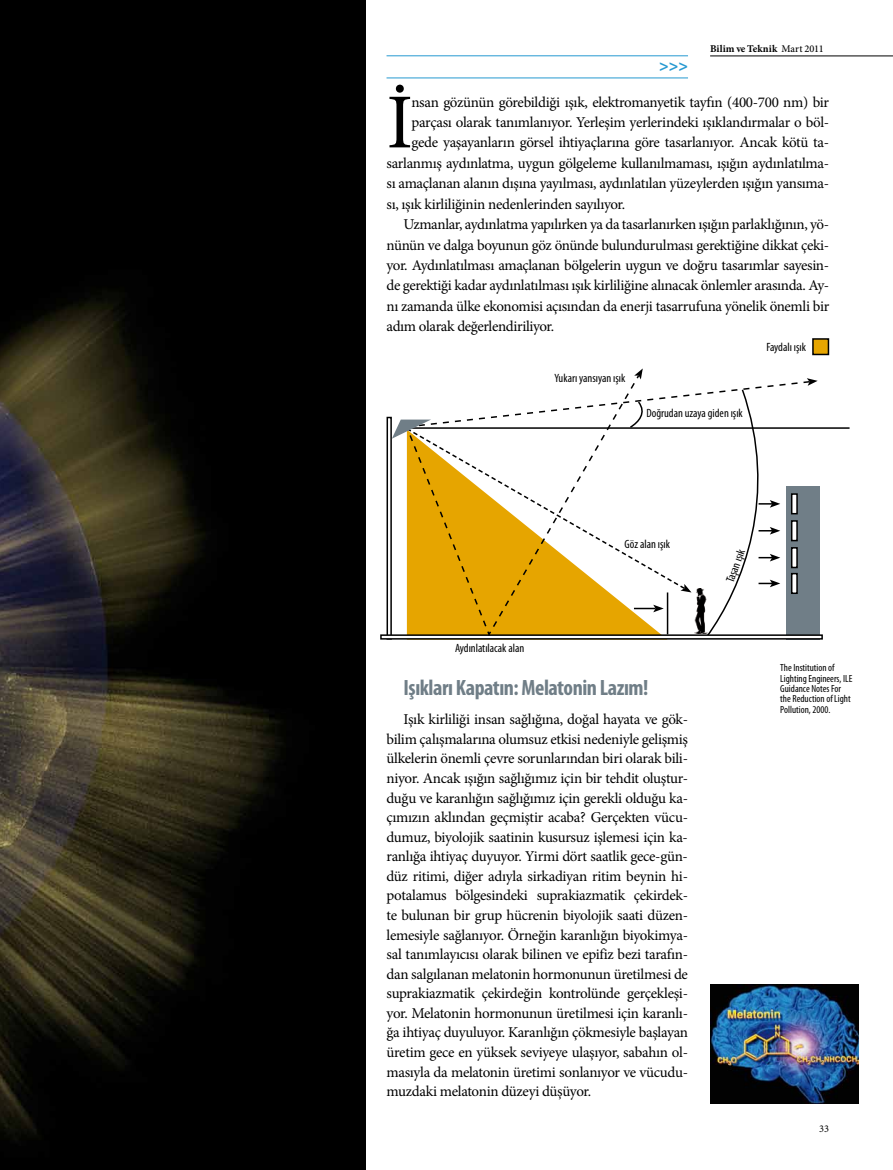
<style>
.page{position:relative;width:893px;height:1170px;background:#fff}
.page>*{position:absolute;margin:0;border:0;box-sizing:border-box;transform-origin:0 0}
.t1{font:77.85px "Minion Pro";color:#000}
.t2{font:700 condensed 22.2px "Myriad Pro";letter-spacing:-.02em;color:#707e87}
.t3{font:700 16.2px "Myriad Pro";color:#2699d1}
.t4{font:15px/19.5px "Minion Pro";letter-spacing:-.025em;color:#000;text-align:justify}
.t5{font:condensed 12px "Myriad Pro";color:#000}
.t6{font:condensed 10.35px/10.4px "Myriad Pro";color:#000}
.t7{font:700 10.35px "Minion Pro";letter-spacing:.005em;color:#000}
.t8{font:10.35px "Minion Pro";color:#000}
.s1{font-weight:500}
</style>
<div class="page">
<img style="left:0;top:0;width:365px;height:1169px">
<img style="left:710px;top:984px;width:149px;height:119px">
<div style="left:387px;top:417px;width:5px;height:222px;border:2px solid #000"></div>
<hr style="left:407px;top:427px;width:442px;height:2px;background:#000">
<div style="left:786px;top:486px;width:34px;height:153px;background:#707e87"></div>
<div style="left:380px;top:634px;width:443px;height:5px;border:2px solid #000"></div>
<hr style="left:387px;top:78px;width:301px;height:1px;background:#2699d1">
<hr style="left:387px;top:56px;width:301px;height:1px;background:#2699d1">
<div style="left:813px;top:339px;width:15px;height:15px;background:#e6a500"></div>
<div style="left:812px;top:338px;width:17px;height:17px;border:2px solid #000"></div>
<svg style="left:392px;top:368px;width:426px;height:271px"></svg>
<hr style="left:710px;top:56px;width:183px;height:1px;background:#000">
<p class="t3" style="left:659px;top:55px;width:30px">&gt;&gt;&gt;</p>
<p class="t7" style="left:710px;top:41px;width:115px">Bilim ve Teknik <span class="s1">Mart 2011</span></p>
<h1 class="t1" style="left:387px;top:70px;width:28px">İ</h1>
<p class="t4" style="left:411px;top:92px;width:419px">nsan gözünün görebildiği ışık, elektromanyetik tayfın (400-700 nm) bir</p>
<p class="t4" style="left:411px;top:112px;width:419px">parçası olarak tanımlanıyor. Yerleşim yerlerindeki ışıklandırmalar o böl-</p>
<p class="t4" style="left:411px;top:133px;width:419px">gede yaşayanların görsel ihtiyaçlarına göre tasarlanıyor. Ancak kötü ta-</p>
<p class="t4" style="left:387px;top:153px;width:444px">sarlanmış aydınlatma, uygun gölgeleme kullanılmaması, ışığın aydınlatılma-</p>
<p class="t4" style="left:387px;top:174px;width:444px">sı amaçlanan alanın dışına yayılması, aydınlatılan yüzeylerden ışığın yansıma-</p>
<p class="t4" style="left:387px;top:194px;width:240px">sı, ışık kirliliğinin nedenlerinden sayılıyor.</p>
<p class="t4" style="left:404px;top:214px;width:427px">Uzmanlar, aydınlatma yapılırken ya da tasarlanırken ışığın parlaklığının, yö-</p>
<p class="t4" style="left:387px;top:235px;width:444px">nünün ve dalga boyunun göz önünde bulundurulması gerektiğine dikkat çeki-</p>
<p class="t4" style="left:387px;top:255px;width:444px">yor. Aydınlatılması amaçlanan bölgelerin uygun ve doğru tasarımlar sayesin-</p>
<p class="t4" style="left:387px;top:276px;width:444px">de gerektiği kadar aydınlatılması ışık kirliliğine alınacak önlemler arasında. Ay-</p>
<p class="t4" style="left:387px;top:296px;width:444px">nı zamanda ülke ekonomisi açısından da enerji tasarrufuna yönelik önemli bir</p>
<p class="t4" style="left:387px;top:317px;width:169px">adım olarak değerlendiriliyor.</p>
<p class="t5" style="left:766px;top:340px;width:41px">Faydalı ışık</p>
<p class="t5" style="left:554px;top:371px;width:72px">Yukarı yansıyan ışık</p>
<p class="t5" style="left:646px;top:406px;width:98px">Doğrudan uzaya giden ışık</p>
<p class="t5" style="left:455px;top:641px;width:71px">Aydınlatılacak alan</p>
<p class="t5" style="left:625px;top:537px;width:47px">Göz alan ışık</p>
<h2 class="t2" style="left:404px;top:673px;width:246px">Işıkları Kapatın: Melatonin Lazım!</h2>
<p class="t4" style="left:387px;top:709px;width:303px;text-indent:17px">Işık kirliliği insan sağlığına, doğal hayata ve gök&shy;bilim çalışmalarına olumsuz etkisi nedeniyle gelişmiş ülkelerin önemli çevre sorunlarından biri olarak bili&shy;niyor. Ancak ışığın sağlığımız için bir tehdit oluştur&shy;duğu ve karanlığın sağlığımız için gerekli olduğu ka&shy;çımızın aklından geçmiştir acaba? Gerçekten vücu&shy;dumuz, biyolojik saatinin kusursuz işlemesi için ka&shy;ranlığa ihtiyaç duyuyor. Yirmi dört saatlik gece-gün&shy;düz ritimi, diğer adıyla sirkadiyan ritim beynin hi&shy;potalamus bölgesindeki suprakiazmatik çekirdek&shy;te bulunan bir grup hücrenin biyolojik saati düzen&shy;lemesiyle sağlanıyor. Örneğin karanlığın biyokimya&shy;sal tanımlayıcısı olarak bilinen ve epifiz bezi tarafın&shy;dan salgılanan melatonin hormonunun üretilmesi de suprakiazmatik çekirdeğin kontrolünde gerçekleşi&shy;yor. Melatonin hormonunun üretilmesi için karanlı&shy;ğa ihtiyaç duyuluyor. Karanlığın çökmesiyle başlayan üretim gece en yüksek seviyeye ulaşıyor, sabahın ol&shy;masıyla da melatonin üretimi sonlanıyor ve vücudu&shy;muzdaki melatonin düzeyi düşüyor.</p>
<p class="t5" style="left:723px;top:579px;width:36px;rotate:-70deg">Taşan ışık</p>
<p class="t6" style="left:780px;top:662px;width:74px">The Institution of<br>Lighting Engineers, ILE<br>Guidance Notes For the Reduction of Light<br>Pollution, 2000.</p>
<p class="t8" style="left:819px;top:1121px;width:11px">33</p>
</div>
